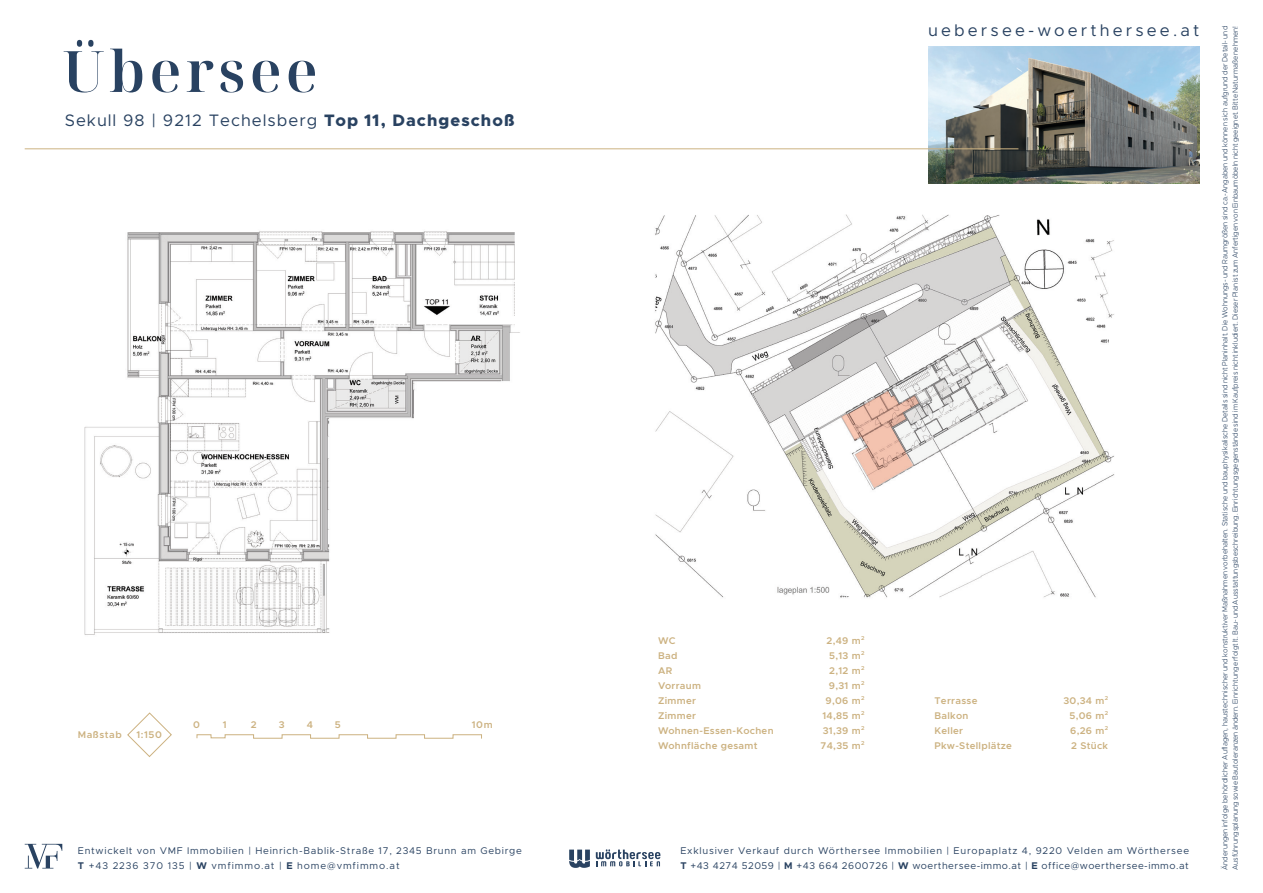
<style>
.page{position:relative;width:1263px;height:893px;background:#fff}
.page>*{position:absolute;margin:0;border:0;box-sizing:border-box;transform-origin:0 0}
.t1{font:600 57px "Noto Serif Display";letter-spacing:.075em;color:#294261}
.t2{font:16.65px "Metropolis";letter-spacing:.06em;color:#294261}
.t3{font:16.65px "Metropolis";letter-spacing:.19em;color:#294261}
.t4{font:9.75px/15px "Metropolis";letter-spacing:.075em;color:#294261}
.t5{font:600 9.75px "Metropolis";letter-spacing:.03em;color:#ccb281}
.t6{font:600 9.75px "Metropolis";letter-spacing:.06em;color:#ccb281}
.t7{font:300 7.5px/10.5px "Metropolis";color:#294261;scale:.94 1}
.s1{font-weight:800}
.s2{font-weight:700}
</style>
<div class="page">
<img style="left:928px;top:47px;width:271px;height:137px">
<hr style="left:25px;top:148px;width:993px;height:1px;background:#ccb281">
<svg style="left:569px;top:850px;width:21px;height:18px"></svg>
<svg style="left:596px;top:849px;width:64px;height:17px"></svg>
<svg style="left:25px;top:844px;width:37px;height:24px"></svg>
<img style="left:84px;top:231px;width:436px;height:404px">
<img style="left:655px;top:215px;width:460px;height:383px">
<svg style="left:127px;top:712px;width:45px;height:45px"></svg>
<svg style="left:196px;top:734px;width:286px;height:5px"></svg>
<h1 class="t1" style="left:63px;top:32px;width:256px">Übersee</h1>
<h2 class="t2" style="left:65px;top:110px;width:451px">Sekull 98 | 9212 Techelsberg <span class="s1">Top 11, Dachgeschoß</span></h2>
<h3 class="t6" style="left:78px;top:729px;width:46px">Maßstab</h3>
<h3 class="t5" style="left:136px;top:729px;width:27px">1:150</h3>
<h3 class="t5" style="left:193px;top:719px;width:8px">0</h3>
<h3 class="t5" style="left:223px;top:719px;width:5px">1</h3>
<h3 class="t5" style="left:251px;top:719px;width:7px">2</h3>
<h3 class="t5" style="left:279px;top:719px;width:7px">3</h3>
<h3 class="t5" style="left:307px;top:719px;width:8px">4</h3>
<h3 class="t5" style="left:335px;top:719px;width:7px">5</h3>
<h3 class="t5" style="left:472px;top:719px;width:22px">10m</h3>
<h3 class="t4" style="left:78px;top:843px;width:445px">Entwickelt von VMF Immobilien | Heinrich-Bablik-Straße 17, 2345 Brunn am Gebirge<br><span class="s2">T</span> +43 2236 370 135 | <span class="s2">W</span> vmfimmo.at | <span class="s2">E</span> home@vmfimmo.at</h3>
<h2 class="t3" style="left:928px;top:19px;width:273px">uebersee-woerthersee.at</h2>
<h3 class="t5" style="left:658px;top:634px;width:19px">WC</h3>
<h3 class="t5" style="left:826px;top:634px;width:39px">2,49 m<sup>2</sup></h3>
<h3 class="t5" style="left:658px;top:649px;width:21px">Bad</h3>
<h3 class="t5" style="left:829px;top:649px;width:37px">5,13 m<sup>2</sup></h3>
<h3 class="t5" style="left:658px;top:664px;width:16px">AR</h3>
<h3 class="t5" style="left:829px;top:664px;width:37px">2,12 m<sup>2</sup></h3>
<h3 class="t5" style="left:658px;top:679px;width:44px">Vorraum</h3>
<h3 class="t5" style="left:829px;top:679px;width:37px">9,31 m<sup>2</sup></h3>
<h3 class="t5" style="left:658px;top:694px;width:39px">Zimmer</h3>
<h3 class="t5" style="left:825px;top:694px;width:40px">9,06 m<sup>2</sup></h3>
<h3 class="t5" style="left:658px;top:709px;width:39px">Zimmer</h3>
<h3 class="t5" style="left:822px;top:709px;width:44px">14,85 m<sup>2</sup></h3>
<h3 class="t5" style="left:658px;top:724px;width:117px">Wohnen-Essen-Kochen</h3>
<h3 class="t5" style="left:823px;top:724px;width:43px">31,39 m<sup>2</sup></h3>
<h3 class="t5" style="left:658px;top:739px;width:101px">Wohnfläche gesamt</h3>
<h3 class="t5" style="left:821px;top:739px;width:45px">74,35 m<sup>2</sup></h3>
<h3 class="t5" style="left:934px;top:694px;width:45px">Terrasse</h3>
<h3 class="t5" style="left:1063px;top:694px;width:46px">30,34 m<sup>2</sup></h3>
<h3 class="t5" style="left:934px;top:709px;width:35px">Balkon</h3>
<h3 class="t5" style="left:1069px;top:709px;width:40px">5,06 m<sup>2</sup></h3>
<h3 class="t5" style="left:934px;top:724px;width:30px">Keller</h3>
<h3 class="t5" style="left:1070px;top:724px;width:39px">6,26 m<sup>2</sup></h3>
<h3 class="t5" style="left:934px;top:739px;width:79px">Pkw-Stellplätze</h3>
<h3 class="t5" style="left:1071px;top:739px;width:38px">2 Stück</h3>
<h3 class="t4" style="left:680px;top:843px;width:510px">Exklusiver Verkauf durch Wörthersee Immobilien | Europaplatz 4, 9220 Velden am Wörthersee<br><span class="s2">T</span> +43 4274 52059 | <span class="s2">M</span> +43 664 2600726 | <span class="s2">W</span> woerthersee-immo.at | <span class="s2">E</span> office@woerthersee-immo.at</h3>
<p class="t7" style="left:1219px;top:870px;width:899px;rotate:-90deg">Änderungen infolge behördlicher Auflagen, haustechnischer und konstruktiver Maßnahmen vorbehalten. Statische und bauphysikalische Details sind nicht Planinhalt. Die Wohnungs- und Raumgrößen sind ca.-Angaben und können sich aufgrund der Detail- und<br>Ausführungsplanung sowie Bautoleranzen ändern. Einrichtung erfolgt lt. Bau- und Ausstattungsbeschreibung. Einrichtungsgegenstände sind im Kaufpreis nicht inkludiert. Dieser Plan ist zum Anfertigen von Einbaumöbeln nicht geeignet. Bitte Naturmaße nehmen!</p>
</div>
